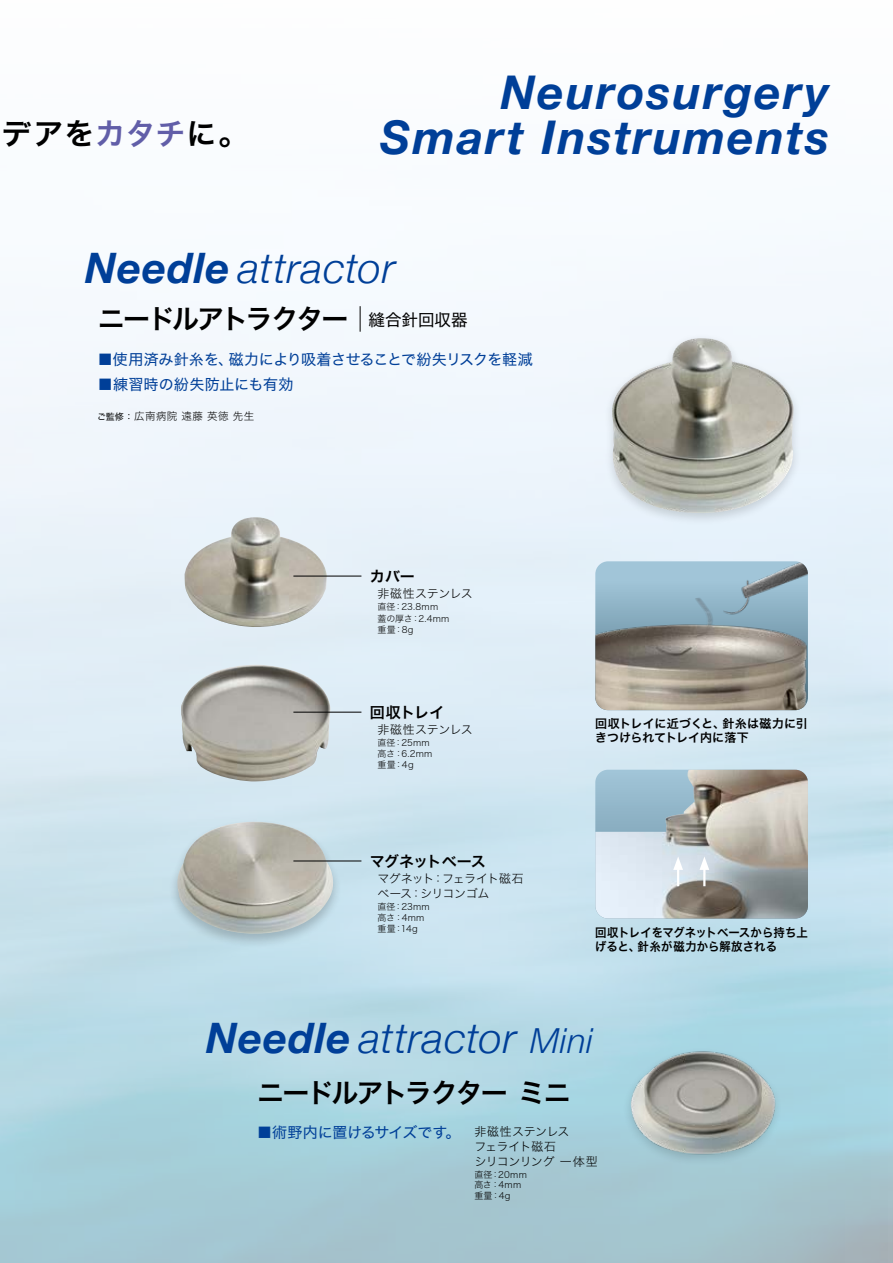
<style>
.page{position:relative;width:893px;height:1263px;background:#fff}
.page>*{position:absolute;margin:0;border:0;box-sizing:border-box;transform-origin:0 0}
.t1{font:italic 700 46.5px/45px "Helvetica Neue";letter-spacing:.045em;color:#003f98;text-align:right}
.t2{font:italic 300 42px "Helvetica Neue";letter-spacing:.015em;color:#003f98}
.t3{font:30px "Hira Kaku Std N W6";letter-spacing:.025em;color:#000}
.t4{font:27px "Hira Kaku Std N W6";letter-spacing:-.075em;color:#000}
.t5{font:15px "Hira Kaku Std N W4";letter-spacing:-.015em;color:#003f98}
.t6{font:15px "Hira Kaku Std N W4";letter-spacing:.01em;color:#003f98}
.t7{font:15px "Hira Kaku Std N W6";letter-spacing:-.01em;color:#000}
.t8{font:15px "Hira Kaku Std N W6";letter-spacing:-.045em;color:#000}
.t9{font:12px/15px "Hira Kaku Std N W2";letter-spacing:-.035em;color:#000}
.t10{font:12px/14.4px "Hira Kaku Std N W6";color:#000;scale:.95 1}
.t11{font:12px/14.4px "Hira Kaku Std N W6";color:#000}
.t12{font:10.5px "Hira Kaku Std N W2";letter-spacing:.045em;color:#000}
.t13{font:9px/10.8px "Hira Kaku Std N W2";letter-spacing:.025em;color:#000}
.s1{color:#615ea8}
.s2{font-weight:700}
.s3{font-family:"Hira Kaku Std N W4";font-size:16.5px}
.s4{font-family:"Hira Kaku Std N W4";font-size:9px}
.s5{font-size:34.5px}
</style>
<div class="page">
<img style="left:0;top:244px;width:893px;height:1019px">
<div style="left:0;top:657px;width:20px;height:84px;background:#e0edf6"></div>
<img style="left:595px;top:561px;width:213px;height:149px">
<div style="left:168px;top:819px;width:174px;height:130px;background:#000;opacity:.2"></div>
<img style="left:173px;top:822px;width:169px;height:112px">
<img style="left:181px;top:665px;width:149px;height:117px">
<img style="left:184px;top:517px;width:143px;height:110px">
<hr style="left:293px;top:576px;width:68px;height:1px;background:#000">
<hr style="left:293px;top:861px;width:68px;height:1px;background:#000">
<hr style="left:293px;top:712px;width:68px;height:1px;background:#000">
<div style="left:603px;top:333px;width:199px;height:193px;background:#e8f2fb"></div>
<img style="left:611px;top:338px;width:184px;height:177px">
<svg style="left:595px;top:770px;width:213px;height:148px;background:#aeb4b5"></svg>
<svg style="left:360px;top:306px;width:1px;height:26px"></svg>
<img style="left:619px;top:1020px;width:170px;height:171px">
<h3 class="t3" style="left:1px;top:110px;width:249px">デアを<span class="s1">カタチ</span>に。</h3>
<h1 class="t1" style="left:380px;top:71px;width:451px">Neurosurgery<br>Smart Instruments</h1>
<h2 class="t2" style="left:85px;top:235px;width:312px"><span class="s2">Needle</span> attractor</h2>
<h3 class="t4" style="left:98px;top:298px;width:371px">ニードルアトラクター <span class="s3">縫合針回収器</span></h3>
<h3 class="t5" style="left:98px;top:347px;width:436px">■使用済み針糸を、磁力により吸着させることで紛失リスクを軽減</h3>
<h3 class="t6" style="left:98px;top:373px;width:197px">■練習時の紛失防止にも有効</h3>
<p class="t12" style="left:97px;top:409px;width:159px"><span class="s4">ご監修 ：</span> 広南病院 遠藤 英徳 先生</p>
<h3 class="t7" style="left:370px;top:564px;width:46px">カバー</h3>
<h3 class="t9" style="left:377px;top:586px;width:97px">非磁性ステンレス</h3>
<p class="t13" style="left:377px;top:600px;width:73px;line-height:12px">直径：23.8mm蓋の厚さ：2.4mm</p>
<p class="t13" style="left:377px;top:624px;width:38px">重量：8g</p>
<h3 class="t7" style="left:370px;top:700px;width:76px">回収トレイ</h3>
<h3 class="t9" style="left:377px;top:722px;width:97px">非磁性ステンレス</h3>
<p class="t13" style="left:377px;top:737px;width:57px">直径：25mm高さ：6.2mm重量：4g</p>
<h3 class="t8" style="left:370px;top:849px;width:117px">マグネットベース</h3>
<h3 class="t9" style="left:377px;top:871px;width:148px">マグネット：フェライト磁石ベース：シリコンゴム</h3>
<p class="t13" style="left:377px;top:901px;width:54px">直径：23mm高さ：4mm重量：14g</p>
<h3 class="t11" style="left:595px;top:717px;width:214px">回収トレイに近づくと、針糸は磁力に引きつけられてトレイ内に落下</h3>
<h3 class="t10" style="left:595px;top:925px;width:225px">回収トレイをマグネットベースから持ち上げると、針糸が磁力から解放される</h3>
<h2 class="t2" style="left:206px;top:1004px;width:388px"><span class="s2">Needle</span> attractor <span class="s5">Mini</span></h2>
<h3 class="t4" style="left:257px;top:1072px;width:315px">ニードルアトラクター ミニ</h3>
<h3 class="t5" style="left:257px;top:1121px;width:205px">■術野内に置けるサイズです。</h3>
<h3 class="t9" style="left:474px;top:1123px;width:125px">非磁性ステンレス<br>フェライト磁石<br>シリコンリング 一体型</h3>
<p class="t13" style="left:474px;top:1168px;width:54px">直径：20mm高さ：4mm重量：4g</p>
</div>
